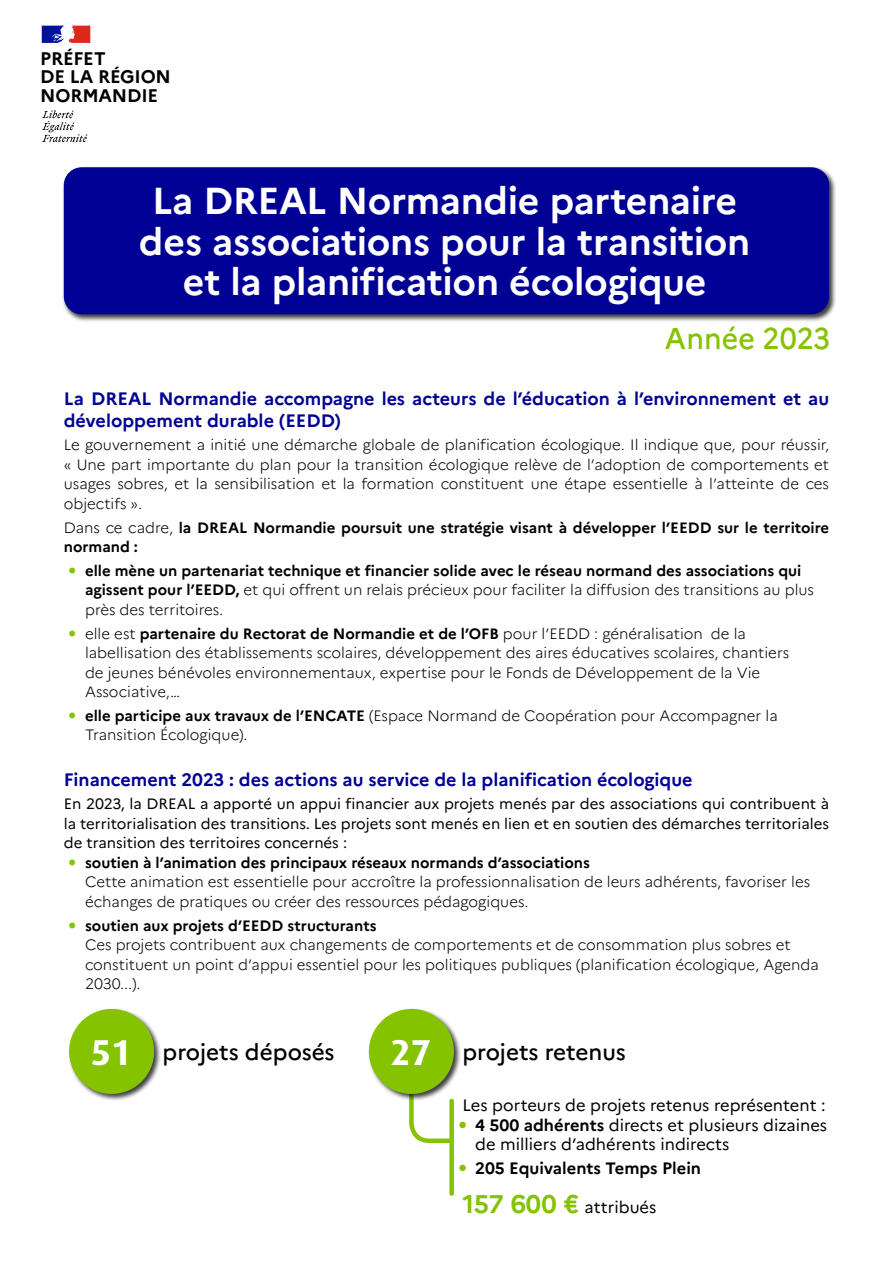
<style>
.page{position:relative;width:893px;height:1263px;background:#fff}
.page>*{position:absolute;margin:0;border:0;box-sizing:border-box;transform-origin:0 0}
.t1{font:700 37.5px/40.5px "Marianne";letter-spacing:-.01em;color:#fff;text-align:center}
.t2{font:500 30px "Marianne";color:#85c300;scale:.95 1}
.t3{font:500 22.5px "Marianne";color:#000}
.t4{font:700 18.15px/37px "Marianne";letter-spacing:-.01em;color:#000}
.t5{font:700 18px/21.6px "Marianne";color:#000095}
.t6{font:16.5px/19.5px "Marianne";color:#000;text-align:justify}
.t7{font:700 16.5px "Marianne";color:#000}
.t8{font:300 15px/19.5px "Marianne";color:#000}
.t9{font:700 15px/19.5px "Marianne";color:#000}
.t10{font:15px/19.5px "Marianne";color:#000;text-align:justify}
.s1{font-weight:300}
.s2{font-weight:700}
.s3{font-family:"Dax OT";font-weight:700;font-size:36px;color:#fff}
.s4{font-weight:700;font-size:25.5px;color:#85c300}
</style>
<div class="page">
<div style="left:67px;top:1007px;width:95px;height:94px;background:#000;opacity:.75"></div>
<div style="left:69px;top:1009px;width:85px;height:85px;background:#85c300;border-radius:50%"></div>
<div style="left:449px;top:1101px;width:5px;height:92px;background:#85c300"></div>
<div style="left:367px;top:1007px;width:95px;height:94px;background:#000;opacity:.75"></div>
<div style="left:369px;top:1009px;width:85px;height:85px;background:#85c300;border-radius:50%"></div>
<svg style="left:42px;top:110px;width:46px;height:32px"></svg>
<svg style="left:42px;top:26px;width:48px;height:17px"></svg>
<div style="left:62px;top:166px;width:775px;height:156px;background:#000;opacity:.75"></div>
<div style="left:64px;top:167px;width:765px;height:147px;background:#000095;border-radius:18px"></div>
<svg style="left:407px;top:1038px;width:55px;height:107px"></svg>
<p class="t4" style="left:40px;top:40px;width:119px">PRÉFET<br>NORMANDIE</p>
<p class="t4" style="left:40px;top:58px;width:132px">DE LA RÉGION</p>
<h1 class="t1" style="left:139px;top:178px;width:613px">La DREAL Normandie partenaire des associations pour la transition et la planification écologique</h1>
<h2 class="t2" style="left:665px;top:315px;width:176px">Année 2023</h2>
<p class="t5" style="left:64px;top:386px;width:767px">La DREAL Normandie accompagne les acteurs de l’éducation à l’environnement et au développement durable (EEDD)</p>
<p class="t8" style="left:64px;top:434px;width:767px;text-align:justify">Le gouvernement a initié une démarche globale de planification écologique. Il indique que, pour réussir, « Une part importante du plan pour la transition écologique relève de l’adoption de comportements et usages sobres, et la sensibilisation et la formation constituent une étape essentielle à l’atteinte de ces objectifs ».</p>
<p class="t9" style="left:64px;top:516px;width:767px"><span class="s1">Dans ce cadre,</span> la DREAL Normandie poursuit une stratégie visant à développer l’EEDD sur le territoire normand :</p>
<p class="t9" style="left:85px;top:559px;width:731px">elle mène un partenariat technique et financier solide avec le réseau normand des associations qui agissent pour l’EEDD, <span class="s1">et qui offrent un relais précieux pour faciliter la diffusion des transitions au plus près des territoires.</span></p>
<p class="t8" style="left:85px;top:622px;width:706px">elle est <span class="s2">partenaire du Rectorat de Normandie et de l’OFB</span> pour l’EEDD : généralisation de la labellisation des établissements scolaires, développement des aires éducatives scolaires, chantiers de jeunes bénévoles environnementaux, expertise pour le Fonds de Développement de la Vie Associative,…</p>
<p class="t8" style="left:85px;top:704px;width:694px"><span class="s2">elle participe aux travaux de l’ENCATE</span> (Espace Normand de Coopération pour Accompagner la<br>Transition Écologique).</p>
<p class="t5" style="left:64px;top:767px;width:630px">Financement 2023 : des actions au service de la planification écologique</p>
<p class="t10" style="left:64px;top:793px;width:767px">En 2023, la DREAL a apporté un appui financier aux projets menés par des associations qui contribuent à la territorialisation des transitions. Les projets sont menés en lien et en soutien des démarches territoriales de transition des territoires concernés :</p>
<p class="t9" style="left:85px;top:852px;width:506px">soutien à l’animation des principaux réseaux normands d’associations</p>
<p class="t8" style="left:85px;top:871px;width:727px">Cette animation est essentielle pour accroître la professionnalisation de leurs adhérents, favoriser les échanges de pratiques ou créer des ressources pédagogiques.</p>
<p class="t9" style="left:85px;top:914px;width:293px">soutien aux projets d’EEDD structurants</p>
<p class="t8" style="left:85px;top:934px;width:735px">Ces projets contribuent aux changements de comportements et de consommation plus sobres et constituent un point d’appui essentiel pour les politiques publiques (planification écologique, Agenda<br>2030...).</p>
<h3 class="t3" style="left:91px;top:1034px;width:245px"><span class="s3">51</span> projets déposés</h3>
<h3 class="t3" style="left:391px;top:1034px;width:237px"><span class="s3">27</span> projets retenus</h3>
<p class="t6" style="left:475px;top:1094px;width:354px;text-indent:-13px">Les porteurs de projets retenus représentent :<br><span class="s2">4 500 adhérents</span> directs et plusieurs dizaines de milliers d’adhérents indirects</p>
<p class="t7" style="left:475px;top:1155px;width:227px">205 Equivalents Temps Plein</p>
<p class="t6" style="left:462px;top:1196px;width:196px"><span class="s4">157 600 €</span> attribués</p>
</div>
